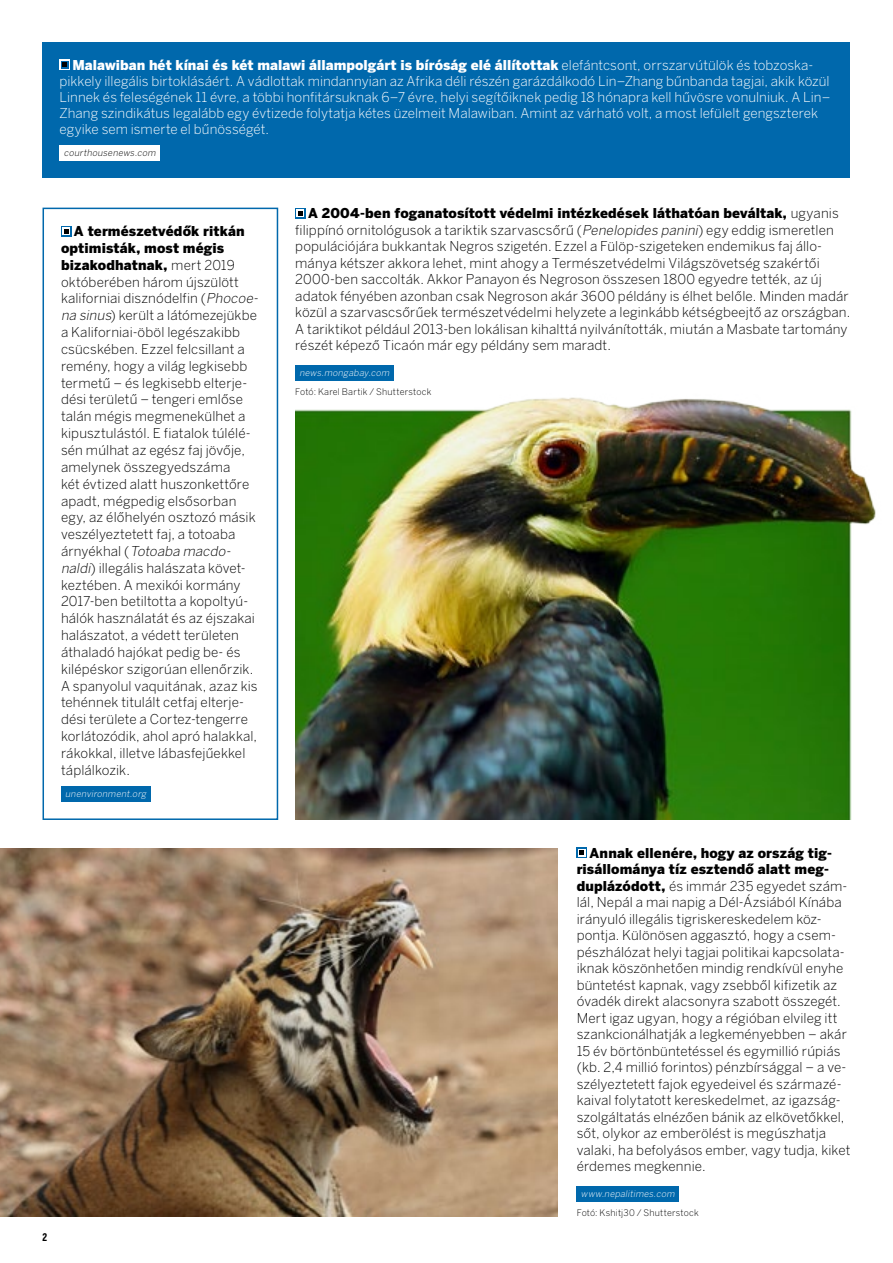
<style>
.page{position:relative;width:893px;height:1263px;background:#fff}
.page>*{position:absolute;margin:0;border:0;box-sizing:border-box;transform-origin:0 0}
.t1{font:300 13.5px/16.8px "Benton Sans";letter-spacing:.01em;color:#000}
.t2{font:300 13.5px/16.2px "Benton Sans";letter-spacing:.005em;color:#fff}
.t3{font:700 10.5px "Benton Sans Comp";color:#000}
.t4{font:300 9px "Benton Sans";letter-spacing:.025em;color:#000}
.t5{font:italic 300 9px "Benton Sans";color:#fff}
.t6{font:italic 300 9px "Benton Sans";color:#000}
.s1{font-weight:900}
.s2{font-style:italic}
</style>
<div class="page">
<div style="left:43px;top:43px;width:807px;height:135px;background:#0068ac"></div>
<svg style="left:62px;top:62px;width:5px;height:5px"></svg>
<div style="left:60px;top:146px;width:100px;height:15px;background:#fff"></div>
<svg style="left:298px;top:211px;width:4px;height:4px"></svg>
<div style="left:295px;top:365px;width:99px;height:15px;background:#0068ac"></div>
<svg style="left:577px;top:847px;width:10px;height:10px"></svg>
<div style="left:578px;top:849px;width:7px;height:7px;background:#000"></div>
<div style="left:577px;top:1186px;width:102px;height:15px;background:#0068ac"></div>
<svg style="left:64px;top:229px;width:4px;height:4px"></svg>
<div style="left:61px;top:786px;width:90px;height:15px;background:#0068ac"></div>
<div style="left:43px;top:208px;width:235px;height:612px;border:2px solid #0068ac"></div>
<img style="left:295px;top:397px;width:581px;height:423px">
<img style="left:0;top:848px;width:557px;height:368px">
<p class="t2" style="left:60px;top:56px;width:772px;text-indent:13px"><span class="s1">Malawiban hét kínai és két malawi állampolgárt is bíróság elé állítottak</span> elefántcsont, orrszarvútülök és tobzoska&shy;pikkely illegális birtoklásáért. A vádlottak mindannyian az Afrika déli részén garázdálkodó Lin–Zhang bűnbanda tagjai, akik közül Linnek és feleségének 11 évre, a többi honfitársuknak 6–7 évre, helyi segítőiknek pedig 18 hónapra kell hűvösre vonulniuk. A Lin– Zhang szindikátus legalább egy évtizede folytatja kétes üzelmeit Malawiban. Amint az várható volt, a most lefülelt gengszterek egyike sem ismerte el bűnösségét.</p>
<p class="t6" style="left:64px;top:148px;width:95px">courthousenews.com</p>
<p class="t1" style="left:61px;top:223px;width:201px;text-indent:13px"><span class="s1">A természetvédők ritkán optimisták, most mégis bizakodhatnak,</span> mert 2019 októberében három újszülött kaliforniai disznódelfin (<span class="s2">Phocoe&shy;na sinus</span>) került a látómezejükbe a Kaliforniai-öböl legészakibb csücskében. Ezzel felcsillant a remény, hogy a világ legkisebb termetű – és legkisebb elterje&shy;dési területű – tengeri emlőse talán mégis megmenekülhet a kipusztulástól. E fiatalok túlélé&shy;sén múlhat az egész faj jövője, amelynek összegyedszáma<br>két évtized alatt huszonkettőre apadt, mégpedig elsősorban egy, az élőhelyén osztozó másik veszélyeztetett faj, a totoaba<br>á r nyé k h a l ( <span class="s2">Totoaba macdo&shy;naldi</span>) illegális halászata követ&shy;keztében. A mexikói kormány<br>2017-ben betiltotta a kopoltyú&shy;hálók használatát és az éjszakai halászatot, a védett területen áthaladó hajókat pedig be- és kilépéskor szigorúan ellenőrzik.<br>A spanyolul vaquitának, azaz kis tehénnek titulált cetfaj elterje&shy;dési területe a Cortez-tengerre korlátozódik, ahol apró halakkal, rákokkal, illetve lábasfejűekkel táplálkozik.</p>
<p class="t5" style="left:65px;top:789px;width:84px">unenvironment.org</p>
<p class="t3" style="left:43px;top:1231px;width:6px">2</p>
<p class="t1" style="left:295px;top:205px;width:557px;text-indent:13px"><span class="s1">A 2004-ben foganatosított védelmi intézkedések láthatóan beváltak,</span> ugyanis filippínó ornitológusok a tariktik szarvascsőrű (<span class="s2">Penelopides panini</span>) egy eddig ismeretlen populációjára bukkantak Negros szigetén. Ezzel a Fülöp-szigeteken endemikus faj állo&shy;mánya kétszer akkora lehet, mint ahogy a Természetvédelmi Világszövetség szakértői 2000-ben saccolták. Akkor Panayon és Negroson összesen 1800 egyedre tették, az új adatok fényében azonban csak Negroson akár 3600 példány is élhet belőle. Minden madár közül a szarvascsőrűek természetvédelmi helyzete a leginkább kétségbeejtő az országban.<br>A tariktikot például 2013-ben lokálisan kihalttá nyilvánították, miután a Masbate tartomány részét képező Ticaón már egy példány sem maradt.</p>
<p class="t5" style="left:299px;top:367px;width:93px">news.mongabay.com</p>
<p class="t4" style="left:295px;top:387px;width:138px">Fotó: Karel Bartik / Shutterstock</p>
<p class="t1" style="left:577px;top:844px;width:275px;text-indent:13px"><span class="s1">Annak ellenére, hogy az ország tig&shy;risállománya tíz esztendő alatt meg&shy;duplázódott,</span> és immár 235 egyedet szám&shy;lál, Nepál a mai napig a Dél-Ázsiából Kínába irányuló illegális tigriskereskedelem köz&shy;pontja. Különösen aggasztó, hogy a csem&shy;pészhálózat helyi tagjai politikai kapcsolata&shy;iknak köszönhetően mindig rendkívül enyhe büntetést kapnak, vagy zsebből kifizetik az óvadék direkt alacsonyra szabott összegét.<br>Mert igaz ugyan, hogy a régióban elvileg itt szankcionálhatják a legkeményebben – akár 15 év börtönbüntetéssel és egymillió rúpiás (kb. 2,4 millió forintos) pénzbírsággal – a ve&shy;szélyeztetett fajok egyedeivel és származé&shy;kaival folytatott kereskedelmet, az igazság&shy;szolgáltatás elnézően bánik az elkövetőkkel, sőt, olykor az emberölést is megúszhatja valaki, ha befolyásos ember, vagy tudja, kiket érdemes megkennie.</p>
<p class="t5" style="left:581px;top:1188px;width:97px">www.nepalitimes.com</p>
<p class="t4" style="left:577px;top:1207px;width:123px">Fotó: Kshitj30 / Shutterstock</p>
</div>
